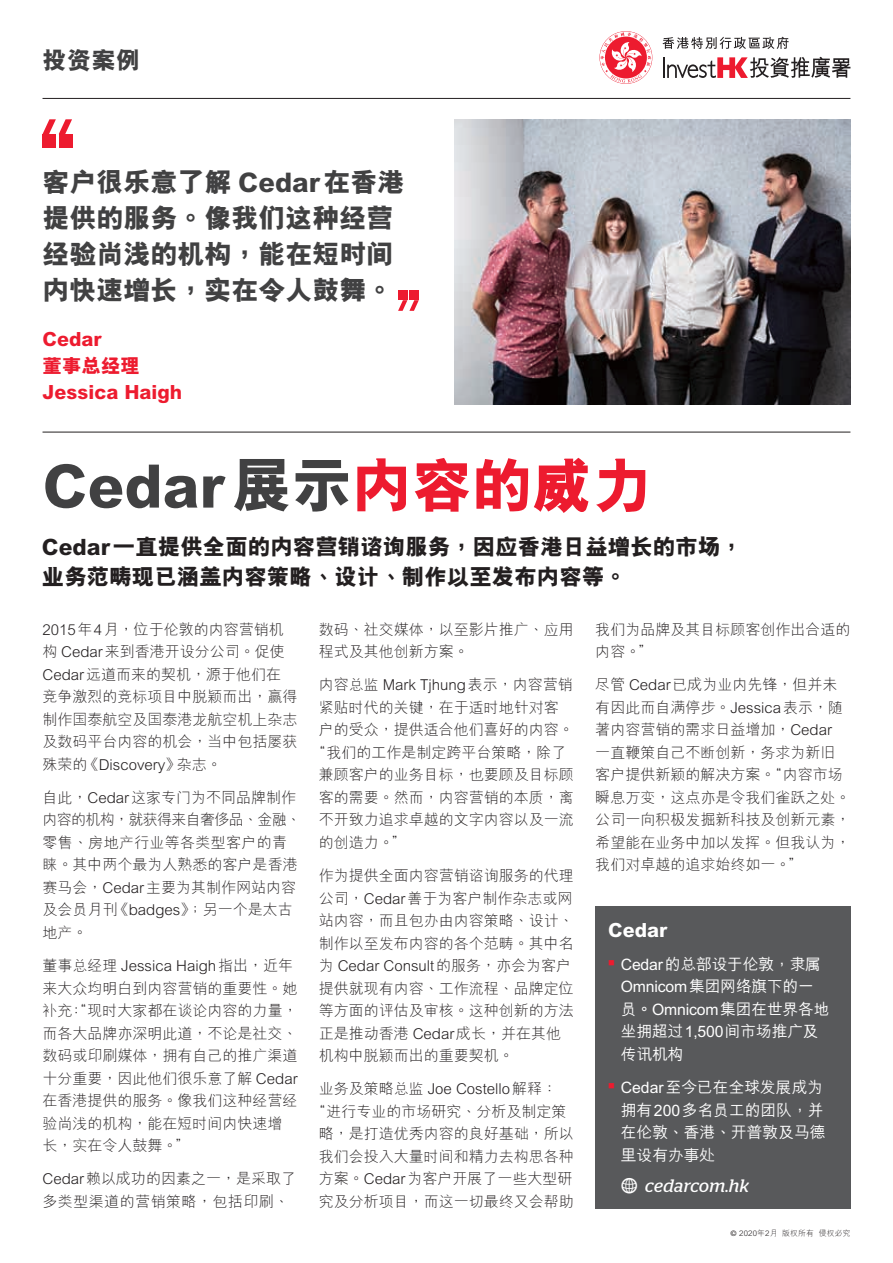
<style>
.page{position:relative;width:893px;height:1263px;background:#fff}
.page>*{position:absolute;margin:0;border:0;box-sizing:border-box;transform-origin:0 0}
.t1{font:800 60px "M Hei HKS";color:#414142}
.t2{font:800 27px/36px "M Hei HKS";color:#414142}
.t3{font:800 24px "M Hei HKS";color:#414142}
.t4{font:800 22.5px/30px "M Hei HKS";color:#231f20}
.t5{font:800 19.5px/26.7px "M Hei HKS";color:#ed1b2f}
.t6{font:800 19.5px "M Hei HKS";color:#fff}
.t7{font:italic 18px "Stag";letter-spacing:.015em;color:#fff}
.t8{font:500 15.75px/22.5px "M Hei HKS";letter-spacing:-.01em;color:#fff}
.t9{font:300 15px/22.5px "M Hei HKS";color:#231f20}
.t10{font:300 7.8px "M Hei HKS";letter-spacing:.02em;color:#231f20}
.s1{color:#ed1b2f}
.s2{font-family:"Modern Pictograms";font-style:normal;font-size:24px}
.s3{font-family:"Frutiger"}
</style>
<div class="page">
<svg style="left:662px;top:37px;width:127px;height:12px"></svg>
<svg style="left:600px;top:32px;width:51px;height:51px"></svg>
<hr style="left:663px;top:57px;width:2px;height:21px;background:#231f20">
<svg style="left:667px;top:57px;width:183px;height:21px"></svg>
<img style="left:454px;top:119px;width:396px;height:286px">
<hr style="left:43px;top:98px;width:807px;height:1px;background:#231f20">
<hr style="left:43px;top:432px;width:807px;height:1px;background:#231f20">
<div style="left:595px;top:906px;width:255px;height:302px;background:#58595b"></div>
<div style="left:409px;top:291px;width:10px;height:9px;background:#ed1b2f"></div>
<div style="left:398px;top:291px;width:9px;height:9px;background:#ed1b2f"></div>
<svg style="left:398px;top:300px;width:21px;height:11px"></svg>
<div style="left:43px;top:134px;width:13px;height:13px;background:#ed1b2f"></div>
<div style="left:59px;top:134px;width:13px;height:13px;background:#ed1b2f"></div>
<svg style="left:43px;top:119px;width:29px;height:15px"></svg>
<h3 class="t3" style="left:43px;top:44px;width:99px">投資案例</h3>
<h2 class="t2" style="left:43px;top:165px;width:363px">客戶很樂意了解 Cedar在香港提供的服務。像我們這種經營經驗尚淺的機構，能在短時間內快速增長，實在令人鼓舞。</h2>
<h3 class="t5" style="left:43px;top:325px;width:141px">Cedar<br>董事總經理<br>Jessica Haigh</h3>
<h1 class="t1" style="left:43px;top:445px;width:611px">Cedar展示<span class="s1">內容的威力</span></h1>
<h3 class="t4" style="left:42px;top:532px;width:703px">Cedar一直提供全面的內容營銷諮詢服務，因應香港日益增長的市場，業務範疇現已涵蓋內容策略、設計、製作以至發佈內容等。</h3>
<p class="t9" style="left:595px;top:617px;width:256px">我們為品牌及其目標顧客創作出合適的內容。”</p>
<p class="t9" style="left:595px;top:673px;width:256px">儘管 Cedar已成為業內先鋒，但並未有因此而自滿停步。Jessica表示，隨著內容營銷的需求日益增加，Cedar一直鞭策自己不斷創新，務求為新舊客戶提供新穎的解決方案。“內容市場瞬息萬變，這點亦是令我們雀躍之處。公司一向積極發掘新科技及創新元素，希望能在業務中加以發揮。但我認為，我們對卓越的追求始終如一。”</p>
<p class="t9" style="left:43px;top:617px;width:256px">2015年4月，位於倫敦的內容營銷機構 Cedar來到香港開設分公司。促使<br>Cedar遠道而來的契機，源於他們在競爭激烈的競標項目中脫穎而出，贏得製作國泰航空及國泰港龍航空機上雜誌及數碼平台內容的機會，當中包括屢獲殊榮的《Discovery》雜誌。</p>
<p class="t9" style="left:43px;top:785px;width:260px">自此，Cedar這家專門為不同品牌製作內容的機構，就獲得來自奢侈品、金融、零售、房地產行業等各類型客戶的青睞。其中兩個最為人熟悉的客戶是香港賽馬會，Cedar主要為其製作網站內容及會員月刊《badges》；另一個是太古地產。</p>
<p class="t9" style="left:43px;top:954px;width:257px">董事總經理 Jessica Haigh指出，近年來大眾均明白到內容營銷的重要性。她補充：“現時大家都在談論內容的力量，而各大品牌亦深明此道，不論是社交、數碼或印刷媒體，擁有自己的推廣渠道十分重要，因此他們很樂意了解 Cedar在香港提供的服務。像我們這種經營經驗尚淺的機構，能在短時間內快速增長，實在令人鼓舞。”</p>
<p class="t9" style="left:43px;top:1167px;width:255px">Cedar賴以成功的因素之一，是採取了多類型渠道的營銷策略，包括印刷、</p>
<p class="t9" style="left:319px;top:617px;width:256px">數碼、社交媒體，以至影片推廣、應用程式及其他創新方案。</p>
<p class="t9" style="left:319px;top:673px;width:255px">內容總監 Mark Tjhung表示，內容營銷</p>
<p class="t9" style="left:319px;top:695px;width:241px">緊貼時代的關鍵，在於適時地針對客</p>
<p class="t9" style="left:319px;top:718px;width:256px">戶的受眾，提供適合他們喜好的內容。</p>
<p class="t9" style="left:311px;top:740px;width:256px">“我們的工作是制定跨平台策略，除了</p>
<p class="t9" style="left:319px;top:763px;width:256px">兼顧客戶的業務目標，也要顧及目標顧</p>
<p class="t9" style="left:319px;top:785px;width:256px">客的需要。然而，內容營銷的本質，離</p>
<p class="t9" style="left:319px;top:808px;width:256px">不開致力追求卓越的文字內容以及一流</p>
<p class="t9" style="left:319px;top:830px;width:88px">的創造力。”</p>
<p class="t9" style="left:319px;top:864px;width:256px">作為提供全面內容營銷諮詢服務的代理公司，Cedar善於為客戶製作雜誌或網站內容，而且包辦由內容策略、設計、製作以至發佈內容的各個範疇。其中名為 Cedar Consult的服務，亦會為客戶提供就現有內容、工作流程、品牌定位等方面的評估及審核。這種創新的方法正是推動香港 Cedar成長，並在其他機構中脫穎而出的重要契機。</p>
<p class="t9" style="left:319px;top:1077px;width:240px">業務及策略總監 Joe Costello解釋：</p>
<p class="t9" style="left:311px;top:1099px;width:256px">“進行專業的市場研究、分析及制定策</p>
<p class="t9" style="left:319px;top:1122px;width:256px">略，是打造優秀內容的良好基礎，所以</p>
<p class="t9" style="left:319px;top:1144px;width:256px">我們會投入大量時間和精力去構思各種</p>
<p class="t9" style="left:319px;top:1167px;width:255px">方案。Cedar為客戶開展了一些大型研</p>
<p class="t9" style="left:319px;top:1189px;width:256px">究及分析項目，而這一切最終又會幫助</p>
<h3 class="t6" style="left:608px;top:917px;width:61px">Cedar</h3>
<p class="t8" style="left:621px;top:952px;width:210px;text-indent:-13px"><sup>■</sup> Cedar的總部設於倫敦，隸屬<br>Omnicom集團網絡旗下的一員。Omnicom集團在世界各地坐擁超過1,500間市場推廣及傳訊機構</p>
<p class="t8" style="left:621px;top:1075px;width:206px;text-indent:-13px"><sup>■</sup> Cedar至今已在全球發展成為擁有200多名員工的團隊，並在倫敦、香港、開普敦及馬德里設有辦事處</p>
<p class="t7" style="left:620px;top:1175px;width:130px"><span class="s2">w</span> cedarcom.hk</p>
<p class="t10" style="left:731px;top:1227px;width:121px"><span class="s3">©</span> 2020年2月 版權所有 侵權必究</p>
</div>
